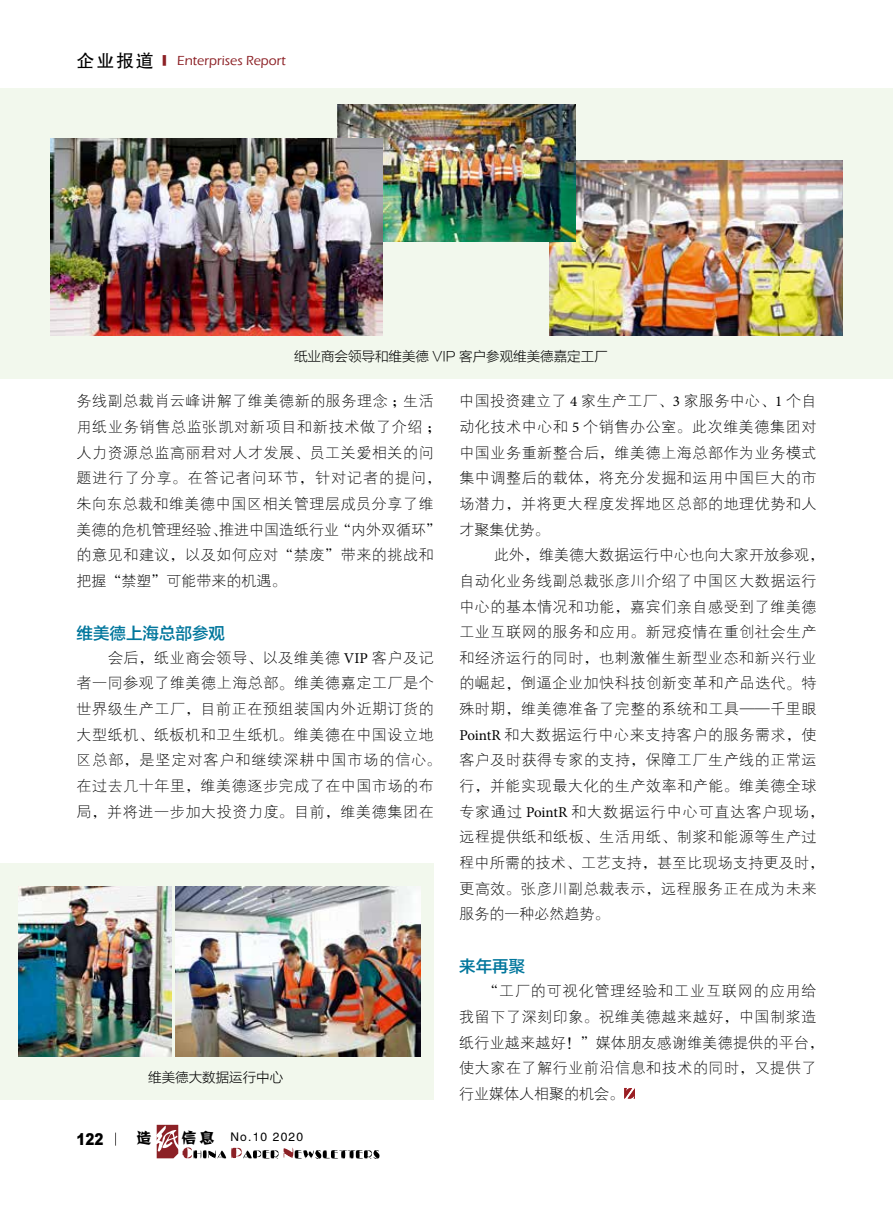
<style>
.page{position:relative;width:893px;height:1212px;background:#fff}
.page>*{position:absolute;margin:0;border:0;box-sizing:border-box;transform-origin:0 0}
.t1{font:16.5px "FZLTZHK GBK1 0";color:#00769c}
.t2{font:900 16.2px "Arial";color:#000;scale:.83 1}
.t3{font:15px/25.7px "FZXDXK GBK1 0";letter-spacing:.04em;color:#000}
.t4{font:15px "FZJZK GBK1 0";color:#000}
.t5{font:13.5px "FZLTXHK GBK1 0";color:#000}
.t6{font:500 13.5px "Eras ITC";color:#8c2126}
.t7{font:12px "FZHTK GBK1 0";letter-spacing:.1em;color:#000}
.s1{font-family:"FZHTK GBK1 0";font-weight:400;font-size:18px;color:#000}
.s2{font-family:"FZHTK GBK1 0";font-weight:400}
.s3{font-family:"FZSYK GBK1 0"}
.s4{font-family:"Minion Pro"}
.s5{font-family:"FZJZK GBK1 0";font-size:15px}
</style>
<div class="page">
<svg style="left:156px;top:1125px;width:223px;height:34px"></svg>
<svg style="left:115px;top:1132px;width:1px;height:13px"></svg>
<div style="left:0;top:88px;width:893px;height:290px;background:#f2f8ed"></div>
<img style="left:549px;top:161px;width:294px;height:174px">
<img style="left:338px;top:104px;width:238px;height:138px">
<div style="left:0;top:863px;width:433px;height:237px;background:#f2f8ed"></div>
<svg style="left:624px;top:1088px;width:11px;height:10px"></svg>
<img style="left:50px;top:138px;width:332px;height:197px">
<img style="left:18px;top:886px;width:154px;height:171px">
<img style="left:176px;top:886px;width:245px;height:171px">
<p class="t6" style="left:77px;top:53px;width:211px"><span class="s1">企业报道</span> <span class="s2">■</span> Enterprises Report</p>
<p class="t5" style="left:294px;top:349px;width:315px">纸业商会领导和维美德 VIP 客户参观维美德嘉定工厂</p>
<p class="t3" style="left:77px;top:389px;width:366px">务线副总裁肖云峰讲解了维美德新的服务理念<span class="s3">；</span>生活用纸业务销售总监张凯对新项目和新技术做了介绍<span class="s3">；</span>人力资源总监高丽君对人才发展<span class="s3">、</span>员工关爱相关的问题进行了分享<span class="s3">。</span>在答记者问环节<span class="s3">，</span>针对记者的提问<span class="s3">，</span>朱向东总裁和维美德中国区相关管理层成员分享了维美德的危机管理经验<span class="s3">、</span>推进中国造纸行业<span class="s3">“</span>内外双循环<span class="s3">”</span>的意见和建议<span class="s3">，</span>以及如何应对<span class="s3">“</span>禁废<span class="s3">”</span>带来的挑战和把握<span class="s3">“</span>禁塑<span class="s3">”</span>可能带来的机遇<span class="s3">。</span></p>
<p class="t1" style="left:77px;top:624px;width:150px">维美德上海总部参观</p>
<p class="t3" style="left:77px;top:645px;width:366px;text-indent:31px">会后<span class="s3">，</span>纸业商会领导<span class="s3">、</span>以及维美德 <span class="s4">VIP</span> 客户及记者一同参观了维美德上海总部<span class="s3">。</span>维美德嘉定工厂是个世界级生产工厂<span class="s3">，</span>目前正在预组装国内外近期订货的大型纸机<span class="s3">、</span>纸板机和卫生纸机<span class="s3">。</span>维美德在中国设立地区总部<span class="s3">，</span>是坚定对客户和继续深耕中国市场的信心<span class="s3">。</span>在过去几十年里<span class="s3">，</span>维美德逐步完成了在中国市场的布局<span class="s3">，</span>并将进一步加大投资力度<span class="s3">。</span>目前<span class="s3">，</span>维美德集团在</p>
<p class="t5" style="left:148px;top:1070px;width:136px">维美德大数据运行中心</p>
<p class="t2" style="left:77px;top:1127px;width:34px">122</p>
<p class="t4" style="left:137px;top:1128px;width:16px">造</p>
<p class="t7" style="left:182px;top:1130px;width:123px"><span class="s5">信息</span> No.10 2020</p>
<p class="t3" style="left:459px;top:389px;width:359px;text-align:justify">中国投资建立了 <span class="s4">4</span> 家生产工厂<span class="s3">、</span><span class="s4">3</span> 家服务中心<span class="s3">、</span><span class="s4">1</span> 个自动化技术中心和 <span class="s4">5</span> 个销售办公室<span class="s3">。</span>此次维美德集团对中国业务重新整合后<span class="s3">，</span>维美德上海总部作为业务模式集中调整后的载体<span class="s3">，</span>将充分发掘和运用中国巨大的市场潜力<span class="s3">，</span>并将更大程度发挥地区总部的地理优势和人才聚集优势<span class="s3">。</span></p>
<p class="t3" style="left:459px;top:543px;width:366px;text-indent:35px">此外<span class="s3">，</span>维美德大数据运行中心也向大家开放参观<span class="s3">，</span>自动化业务线副总裁张彦川介绍了中国区大数据运行中心的基本情况和功能<span class="s3">，</span>嘉宾们亲自感受到了维美德工业互联网的服务和应用<span class="s3">。</span>新冠疫情在重创社会生产和经济运行的同时<span class="s3">，</span>也刺激催生新型业态和新兴行业的崛起<span class="s3">，</span>倒逼企业加快科技创新变革和产品迭代<span class="s3">。</span>特殊时期<span class="s3">，</span>维美德准备了完整的系统和工具<span class="s3">——</span>千里眼<br><span class="s4">PointR</span> 和大数据运行中心来支持客户的服务需求<span class="s3">，</span>使客户及时获得专家的支持<span class="s3">，</span>保障工厂生产线的正常运行<span class="s3">，</span>并能实现最大化的生产效率和产能<span class="s3">。</span>维美德全球专家通过 <span class="s4">PointR</span> 和大数据运行中心可直达客户现场<span class="s3">，</span>远程提供纸和纸板<span class="s3">、</span>生活用纸<span class="s3">、</span>制浆和能源等生产过程中所需的技术<span class="s3">、</span>工艺支持<span class="s3">，</span>甚至比现场支持更及时<span class="s3">，</span>更高效<span class="s3">。</span>张彦川副总裁表示<span class="s3">，</span>远程服务正在成为未来服务的一种必然趋势<span class="s3">。</span></p>
<p class="t1" style="left:459px;top:957px;width:67px">来年再聚</p>
<p class="t3" style="left:459px;top:979px;width:366px;text-indent:24px"><span class="s3">“</span>工厂的可视化管理经验和工业互联网的应用给我留下了深刻印象<span class="s3">。</span>祝维美德越来越好<span class="s3">，</span>中国制浆造纸行业越来越好<span class="s3">！”</span>媒体朋友感谢维美德提供的平台<span class="s3">，</span>使大家在了解行业前沿信息和技术的同时<span class="s3">，</span>又提供了行业媒体人相聚的机会<span class="s3">。</span></p>
</div>
